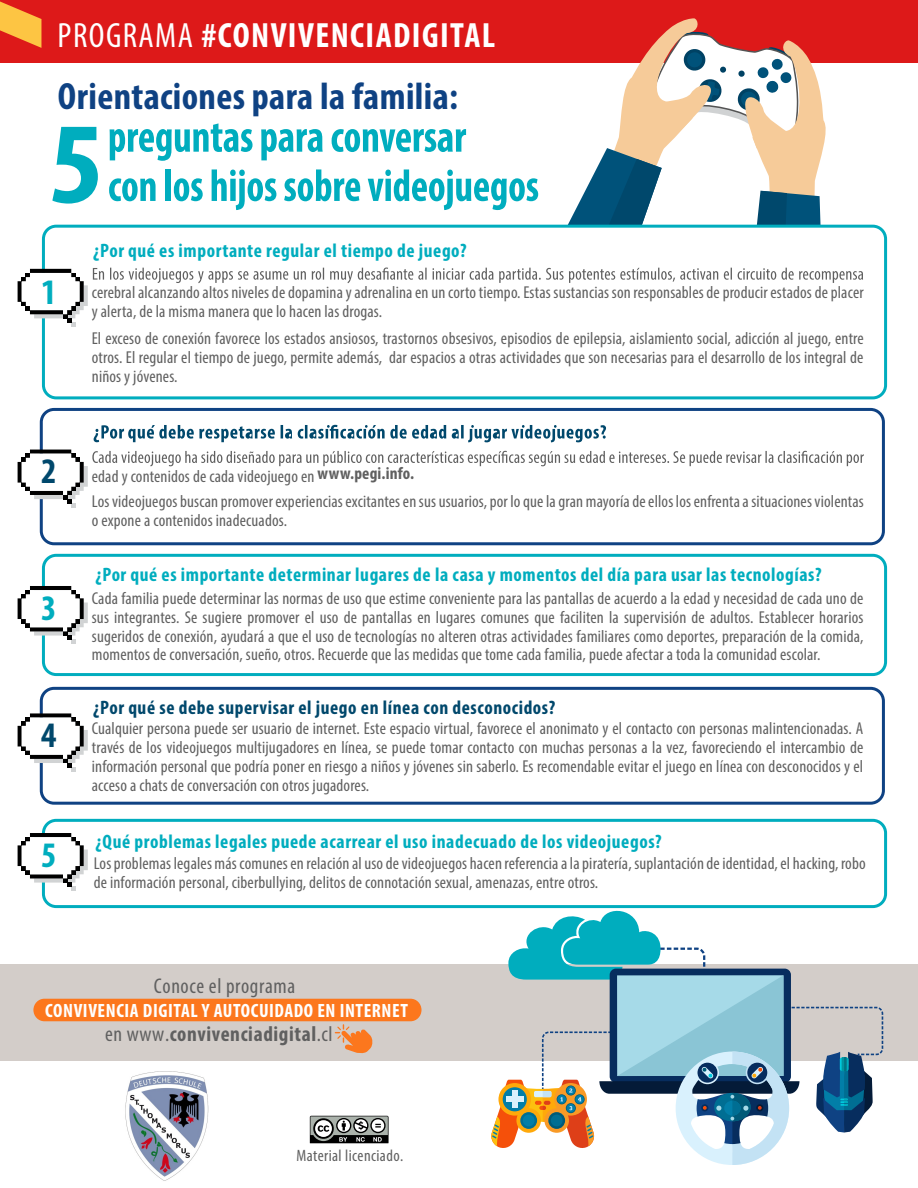
<style>
.page{position:relative;width:918px;height:1188px;background:#fff}
.page>*{position:absolute;margin:0;border:0;box-sizing:border-box;transform-origin:0 0}
.t1{font:700 condensed 38.1px "Myriad Pro";letter-spacing:.01em;color:#0f4283}
.t2{font:700 condensed 36px "Myriad Pro";color:#00486c}
.t3{font:700 condensed 36px "Myriad Pro";color:#00adbe}
.t4{font:700 condensed 35.25px "Myriad Pro";letter-spacing:.04em;color:#fff}
.t5{font:700 condensed 21.45px "Myriad Pro";letter-spacing:.03em;color:#606060}
.t6{font:condensed 21.45px "Myriad Pro";letter-spacing:.03em;color:#606060}
.t7{font:700 condensed 19.5px "Myriad Pro";letter-spacing:.03em;color:#00adbe}
.t8{font:700 condensed 19.5px "Myriad Pro";letter-spacing:.03em;color:#00486c}
.t9{font:700 condensed 19.35px "Myriad Pro";letter-spacing:.03em;color:#fff}
.t10{font:condensed 17.25px/18.8px "Myriad Pro";letter-spacing:.01em;color:#606060}
.t11{font:condensed 16.5px "Myriad Pro";letter-spacing:.025em;color:#606060}
.s1{font-weight:400}
.s2{font-weight:700;font-size:36px;color:#00adbe}
</style>
<div class="page">
<div style="left:0;top:0;width:918px;height:63px;background:#dd1919"></div>
<div style="left:0;top:964px;width:918px;height:96px;background:#d3cdc9"></div>
<svg style="left:490px;top:908px;width:393px;height:257px"></svg>
<div style="left:42px;top:225px;width:845px;height:174px;border:3px solid #00adbe;border-radius:13px"></div>
<svg style="left:0;top:2px;width:863px;height:325px"></svg>
<div style="left:31px;top:279px;width:38px;height:25px;background:#fff"></div>
<div style="left:40px;top:408px;width:845px;height:137px;border:3px solid #0f4283;border-radius:13px"></div>
<svg style="left:94px;top:425px;width:512px;height:17px"></svg>
<svg style="left:18px;top:450px;width:846px;height:57px"></svg>
<div style="left:31px;top:459px;width:38px;height:26px;background:#fff"></div>
<div style="left:42px;top:554px;width:845px;height:122px;border:3px solid #00adbe;border-radius:13px"></div>
<svg style="left:18px;top:586px;width:70px;height:58px"></svg>
<div style="left:31px;top:596px;width:38px;height:25px;background:#fff"></div>
<div style="left:40px;top:687px;width:845px;height:118px;border:3px solid #0f4283;border-radius:13px"></div>
<svg style="left:18px;top:713px;width:70px;height:58px"></svg>
<div style="left:31px;top:723px;width:38px;height:26px;background:#fff"></div>
<div style="left:42px;top:819px;width:845px;height:89px;border:3px solid #00adbe;border-radius:13px"></div>
<svg style="left:18px;top:833px;width:70px;height:58px"></svg>
<div style="left:31px;top:843px;width:38px;height:25px;background:#fff"></div>
<svg style="left:310px;top:1116px;width:79px;height:27px"></svg>
<div style="left:33px;top:999px;width:389px;height:22px;background:#fc771d;border-radius:11px"></div>
<svg style="left:335px;top:1025px;width:38px;height:29px"></svg>
<img style="left:125px;top:1071px;width:84px;height:110px">
<h3 class="t4" style="left:58px;top:13px;width:439px"><span class="s1">PROGRAMA</span> #CONVIVENCIADIGITAL</h3>
<h1 class="t1" style="left:58px;top:72px;width:402px">Orientaciones para la familia:</h1>
<h2 class="t3" style="left:41px;top:269px;width:17px">1</h2>
<h2 class="t2" style="left:41px;top:449px;width:17px">2</h2>
<p class="t7" style="left:93px;top:238px;width:375px">¿Por qué es importante regular el tiempo de juego?</p>
<p class="t10" style="left:92px;top:283px;width:773px">cerebral alcanzando altos nivelesdedopamina y adrenalina en un corto tiempo. Estas sustancias son responsablesde producirestados de placer y alerta, de la misma manera que lo hacen las drogas.</p>
<p class="t10" style="left:92px;top:329px;width:773px;text-align:justify">El exceso de conexión favorece los estados ansiosos, trastornos obsesivos, episodios de epilepsia, aislamiento social, adicción al juego, entre otros. El regular el tiempo de juego, permite además, dar espacios a otras actividades que son necesarias para el desarrollo de los integral de niños y jóvenes.</p>
<p class="t10" style="left:92px;top:463px;width:774px;line-height:25.5px">edad y contenidos de cada videojuego en <sup>www.pegi.info.<br></sup>Los videojuegosbuscan promover experiencias excitantes en sus usuarios, por lo que la gran mayoría de ellos los enfrenta a situacionesviolentas</p>
<p class="t10" style="left:92px;top:511px;width:197px">o expone a contenidos inadecuados.</p>
<p class="t7" style="left:96px;top:563px;width:728px">¿Por qué es importante determinar lugares de la casa y momentos del día para usar las tecnologías?</p>
<p class="t10" style="left:92px;top:589px;width:773px;text-align:justify;text-indent:-51px"><span class="s2">3</span> Cada familia puede determinar las normas de uso que estime conveniente para las pantallas de acuerdo a la edad y necesidad de cada uno de sus integrantes. Se sugiere promover el uso de pantallas en lugares comunes que faciliten la supervisión de adultos. Establecer horarios sugeridos de conexión, ayudará a que el uso de tecnologías no alteren otras actividades familiares como deportes, preparación de la comida, momentos de conversación, sueño, otros. Recuerde que las medidas que tome cada familia, puede afectar a toda la comunidad escolar.</p>
<h2 class="t2" style="left:41px;top:713px;width:17px">4</h2>
<p class="t8" style="left:93px;top:696px;width:464px">¿Por qué se debe supervisar el juego en línea con desconocidos?</p>
<p class="t10" style="left:92px;top:719px;width:773px;text-align:justify">Cualquier persona puede ser usuario de internet. Este espacio virtual, favorece el anonimato y el contacto con personas malintencionadas. A través de los videojuegos multijugadores en línea, se puede tomar contacto con muchas personas a la vez, favoreciendo el intercambio de información personal que podría poner en riesgo a niños y jóvenes sin saberlo. Es recomendable evitar el juego en línea con desconocidos y el acceso a chats de conversación con otros jugadores.</p>
<p class="t7" style="left:96px;top:829px;width:568px">¿Qué problemas legales puede acarrear el uso inadecuado de los videojuegos?</p>
<p class="t10" style="left:94px;top:854px;width:773px;text-indent:-52px"><span class="s2">5</span> Los problemas legales más comunes en relación al usodevideojuegos hacen referencia a la piratería, suplantación deidentidad, el hacking, robo de información personal, ciberbullying, delitos de connotación sexual, amenazas, entre otros.</p>
<p class="t6" style="left:154px;top:973px;width:143px">Conoce el programa</p>
<p class="t9" style="left:45px;top:998px;width:364px">CONVIVENCIA DIGITAL Y AUTOCUIDADO EN INTERNET</p>
<p class="t5" style="left:105px;top:1020px;width:229px"><span class="s1">en www.</span>convivenciadigital<span class="s1">.cl</span></p>
<p class="t11" style="left:297px;top:1145px;width:108px">Material licenciado.</p>
</div>
